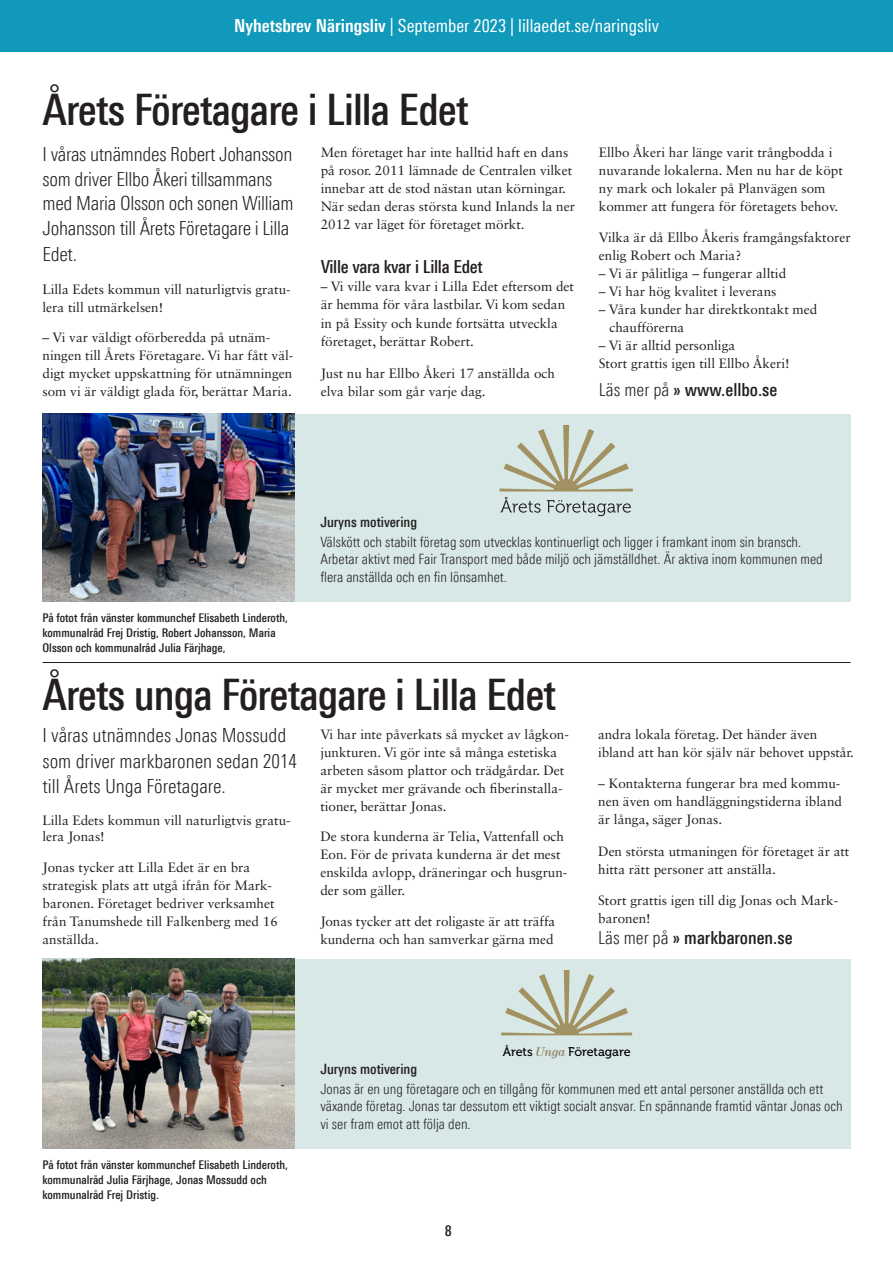
<style>
.page{position:relative;width:893px;height:1263px;background:#fff}
.page>*{position:absolute;margin:0;border:0;box-sizing:border-box;transform-origin:0 0}
.RUBRIK_1{font:500 43.5px "Linotype Univers 520 Cn";letter-spacing:-.02em;color:#231f20}
.Ingress{font:300 19.5px/24.9px "Linotype Univers 320 Cn";letter-spacing:-.015em;color:#231f20}
.t1{font:18px "Linotype Univers 420 Cn";color:#fff}
.BRÖDTEXT{font:500 18px "Linotype Univers 520 Cn";color:#231f20}
.RUBRIK_2{font:500 18px "Linotype Univers 520 Cn";letter-spacing:-.015em;color:#231f20}
.t2{font:500 15px "Linotype Univers 520 Cn";color:#231f20}
.Brödtext__P{font:300 14.25px/17.2px "Linotype Univers 320 Cn";color:#231f20}
.Brödtext__P-2{font:500 14.25px "Linotype Univers 520 Cn";color:#231f20}
.BRÖDTEXT-2{font:13.5px/18px "Sabon LT Std";color:#231f20}
.t3{font:12.6px "Museo 500";color:#000001}
.Bildtext{font:500 12px/15px "Linotype Univers 520 Cn";color:#231f20}
.s1{font-family:"Linotype Univers 620 Cn";font-weight:700}
.s2{font-family:"Linotype Univers 320 Cn";font-weight:300}
.s3{font-family:"Century Std";font-style:italic;color:#89744f}
</style>
<div class="page">
<div style="left:0;top:0;width:893px;height:51px;background:#1099ba"></div>
<div style="left:295px;top:959px;width:555px;height:190px;background:#d8e8e7"></div>
<div style="left:295px;top:414px;width:555px;height:187px;background:#d8e8e7"></div>
<img style="left:43px;top:414px;width:252px;height:187px">
<svg style="left:499px;top:425px;width:134px;height:66px"></svg>
<svg style="left:501px;top:497px;width:40px;height:16px"></svg>
<svg style="left:547px;top:500px;width:84px;height:16px"></svg>
<img style="left:43px;top:958px;width:252px;height:191px">
<svg style="left:501px;top:970px;width:131px;height:65px"></svg>
<hr style="left:43px;top:662px;width:807px;height:1px;background:#231f20">
<h3 class="t1" style="left:234px;top:15px;width:426px"><span class="s1">Nyhetsbrev Näringsliv</span> | September 2023 | lillaedet.se/naringsliv</h3>
<h1 class="RUBRIK_1" style="left:43px;top:84px;width:428px">Årets Företagare i Lilla Edet</h1>
<p class="Ingress" style="left:43px;top:141px;width:253px">I våras utnämndes Robert Johansson som driver Ellbo Åkeri tillsammans med Maria Olsson och sonen William<br>Johansson till Årets Företagare i Lilla<br>Edet.</p>
<p class="BRÖDTEXT-2" style="left:43px;top:280px;width:250px">Lilla Edets kommun vill naturligtvis gratu&shy;lera till utmärkelsen!</p>
<p class="BRÖDTEXT-2" style="left:43px;top:328px;width:252px">– Vi var väldigt oförberedda på utnäm&shy;ningen till Årets Företagare. Vi har fått väl&shy;digt mycket uppskattning för utnämningen som vi är väldigt glada för, berättar Maria.</p>
<p class="BRÖDTEXT-2" style="left:321px;top:143px;width:256px">Men företaget har inte halltid haft en dans på rosor. 2011 lämnade de Centralen vilket innebar att de stod nästan utan körningar.<br>När sedan deras största kund Inlands la ner 2012 var läget för företaget mörkt.</p>
<h2 class="RUBRIK_2" style="left:321px;top:256px;width:163px">Ville vara kvar i Lilla Edet</h2>
<p class="BRÖDTEXT-2" style="left:321px;top:277px;width:255px;line-height:18.5px">– Vi ville vara kvar i Lilla Edet eftersom det är hemma för våra lastbilar. Vi kom sedan in på Essity och kunde fortsätta utveckla företaget, berättar Robert.</p>
<p class="BRÖDTEXT-2" style="left:321px;top:363px;width:236px;line-height:18.5px">Just nu har Ellbo Åkeri 17 anställda och elva bilar som går varje dag.</p>
<p class="BRÖDTEXT-2" style="left:599px;top:143px;width:246px">Ellbo Åkeri har länge varit trångbodda i nuvarande lokalerna. Men nu har de köpt ny mark och lokaler på Planvägen som kommer att fungera för företagets behov.</p>
<p class="BRÖDTEXT-2" style="left:599px;top:228px;width:253px">Vilka är då Ellbo Åkeris framgångsfaktorer enlig Robert och Maria?</p>
<p class="BRÖDTEXT-2" style="left:599px;top:264px;width:189px">– Vi är pålitliga – fungerar alltid</p>
<p class="BRÖDTEXT-2" style="left:599px;top:282px;width:179px">– Vi har hög kvalitet i leverans</p>
<p class="BRÖDTEXT-2" style="left:609px;top:300px;width:209px;text-indent:-11px">– Våra kunder har direktkontakt med chaufförerna</p>
<p class="BRÖDTEXT-2" style="left:599px;top:336px;width:192px">– Vi är alltid personliga<br>Stort grattis igen till Ellbo Åkeri!</p>
<p class="BRÖDTEXT" style="left:599px;top:379px;width:180px"><span class="s2">Läs mer på</span> » www.ellbo.se</p>
<p class="Bildtext" style="left:43px;top:610px;width:247px">På fotot från vänster kommunchef Elisabeth Linderoth, kommunalråd Frej Dristig, Robert Johansson, Maria<br>Olsson och kommunalråd Julia Färjhage,</p>
<p class="Brödtext__P-2" style="left:320px;top:513px;width:98px">Juryns motivering</p>
<p class="Brödtext__P" style="left:320px;top:533px;width:504px">Välskött och stabilt företag som utvecklas kontinuerligt och ligger i framkant inom sin bransch.<br>Arbetar aktivt med Fair Transport med både miljö och jämställdhet. Är aktiva inom kommunen med flera anställda och en fin lönsamhet.</p>
<h1 class="RUBRIK_1" style="left:43px;top:669px;width:515px">Årets unga Företagare i Lilla Edet</h1>
<p class="Ingress" style="left:43px;top:723px;width:256px;line-height:25.5px">I våras utnämndes Jonas Mossudd som driver markbaronen sedan 2014 till Årets Unga Företagare.</p>
<p class="BRÖDTEXT-2" style="left:43px;top:812px;width:250px;line-height:16.5px">Lilla Edets kommun vill naturligtvis gratu&shy;lera Jonas!</p>
<p class="BRÖDTEXT-2" style="left:43px;top:858px;width:237px">Jonas tycker att Lilla Edet är en bra strategisk plats att utgå ifrån för Mark&shy;baronen. Företaget bedriver verksamhet från Tanumshede till Falkenberg med 16 anställda.</p>
<p class="BRÖDTEXT-2" style="left:320px;top:725px;width:250px">Vi har inte påverkats så mycket av lågkon&shy;junkturen. Vi gör inte så många estetiska arbeten såsom plattor och trädgårdar. Det är mycket mer grävande och fiberinstalla&shy;tioner, berättar Jonas.</p>
<p class="BRÖDTEXT-2" style="left:320px;top:827px;width:249px">De stora kunderna är Telia, Vattenfall och Eon. För de privata kunderna är det mest enskilda avlopp, dräneringar och husgrun&shy;der som gäller.</p>
<p class="BRÖDTEXT-2" style="left:320px;top:912px;width:236px">Jonas tycker att det roligaste är att träffa kunderna och han samverkar gärna med</p>
<p class="BRÖDTEXT-2" style="left:598px;top:725px;width:257px">andra lokala företag. Det händer även ibland att han kör själv när behovet uppstår.</p>
<p class="BRÖDTEXT-2" style="left:598px;top:774px;width:245px;text-align:justify">– Kontakterna fungerar bra med kommu&shy;nen även om handläggningstiderna ibland är långa, säger Jonas.</p>
<p class="BRÖDTEXT-2" style="left:598px;top:842px;width:253px">Den största utmaningen för företaget är att hitta rätt personer att anställa.</p>
<p class="BRÖDTEXT-2" style="left:598px;top:891px;width:242px;line-height:18.6px">Stort grattis igen till dig Jonas och Mark&shy;baronen!</p>
<p class="BRÖDTEXT" style="left:598px;top:927px;width:196px"><span class="s2">Läs mer på</span> » markbaronen.se</p>
<p class="t3" style="left:503px;top:1045px;width:129px">Årets <span class="s3">Unga</span> Företagare</p>
<p class="Bildtext" style="left:43px;top:1157px;width:247px">På fotot från vänster kommunchef Elisabeth Linderoth, kommunalråd Julia Färjhage, Jonas Mossudd och kommunalråd Frej Dristig.</p>
<p class="Brödtext__P-2" style="left:320px;top:1060px;width:98px">Juryns motivering</p>
<p class="Brödtext__P" style="left:320px;top:1080px;width:524px">Jonas är en ung företagare och en tillgång för kommunen med ett antal personer anställda och ett växande företag. Jonas tar dessutom ett viktigt socialt ansvar. En spännande framtid väntar Jonas och vi ser fram emot att följa den.</p>
<p class="t2" style="left:445px;top:1221px;width:9px">8</p>
</div>
